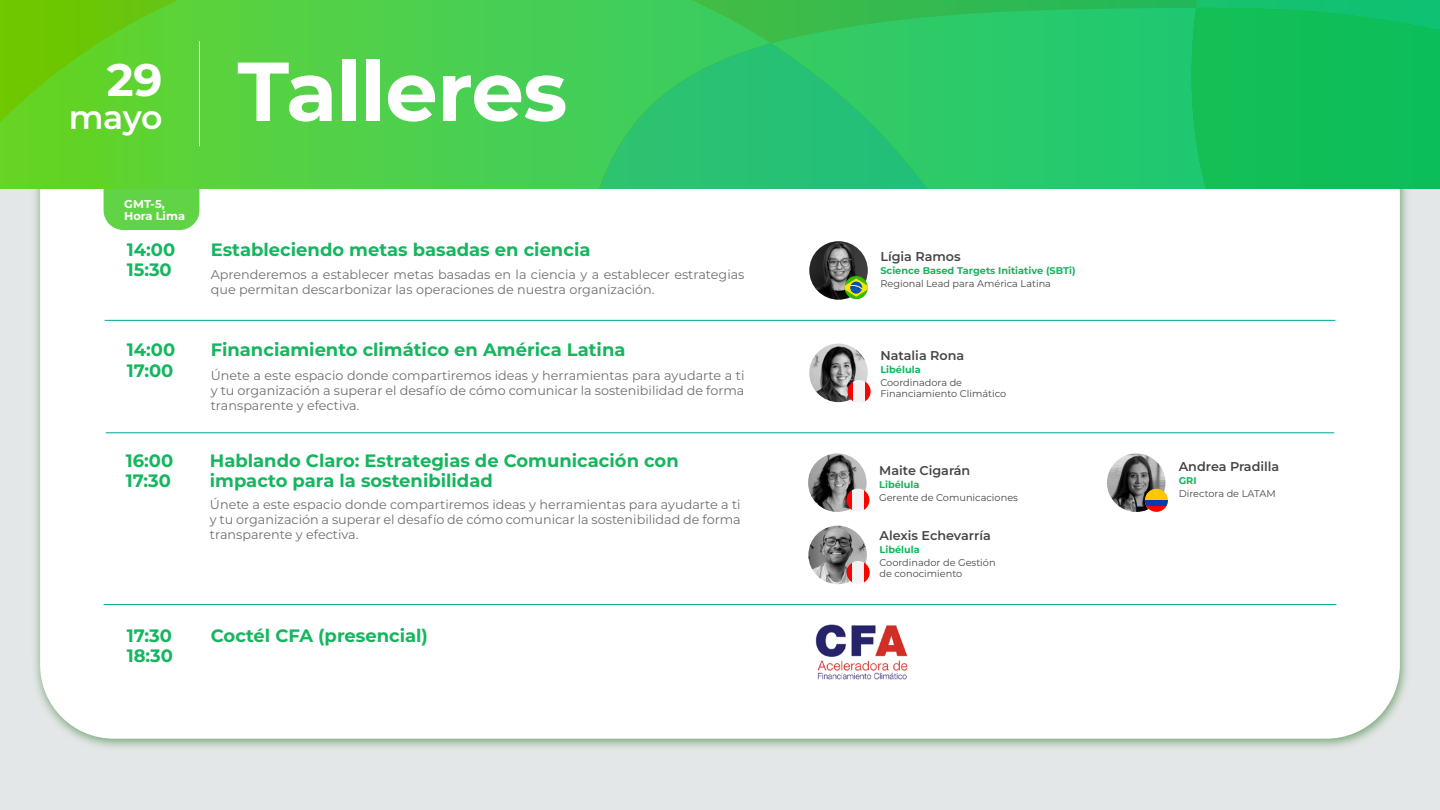
<style>
.page{position:relative;width:1440px;height:810px;background:#e4e7e7}
.page>*{position:absolute;margin:0;border:0;box-sizing:border-box;transform-origin:0 0}
.t1{font:100 83.4px "Montserrat";letter-spacing:-.01em;color:#fff}
.t2{font:100 45.53px "Montserrat";color:#fff}
.t3{font:100 33.15px "Montserrat";color:#fff}
.t4{font:700 17.92px/20.2px "Montserrat";color:#14b65e}
.t5{font:12.75px/15px "Montserrat";color:#706f6f;text-align:justify}
.t6{font:100 12.75px "Montserrat";color:#464646}
.t7{font:100 11.4px/12.4px "Montserrat";color:#fff}
.t8{font:9.75px/11.2px "Montserrat";color:#464646}
.t9{font:100 9.75px "Montserrat";color:#14b65e}
</style>
<div class="page">
<img style="left:35px;top:189px;width:1372px;height:559px">
<div style="left:40px;top:189px;width:1360px;height:550px;background:#fff"></div>
<svg style="left:771px;top:8px;width:419px;height:181px;background:#27c769"></svg>
<svg style="left:1190px;top:0;width:250px;height:189px;background:#10be5a"></svg>
<svg style="left:0;top:0;width:771px;height:189px;background:#53cf3e"></svg>
<svg style="left:569px;top:43px;width:427px;height:146px;background:#2fc66a"></svg>
<hr style="left:199px;top:41px;width:1px;height:105px;background:#fff">
<svg style="left:0;top:162px;width:533px;height:68px;background:#a9e79e"></svg>
<hr style="left:105px;top:320px;width:1230px;height:1px;background:#00a397">
<hr style="left:104px;top:604px;width:1232px;height:1px;background:#00a397">
<hr style="left:106px;top:433px;width:1228px;height:1px;background:#00a397">
<img style="left:809px;top:241px;width:59px;height:59px;border-radius:29px">
<div style="left:845px;top:276px;width:23px;height:23px;background:#35ba00;border-radius:12px"></div>
<svg style="left:845px;top:278px;width:23px;height:19px"></svg>
<img style="left:1107px;top:453px;width:58px;height:59px;border-radius:29px">
<div style="left:1145px;top:489px;width:23px;height:23px;background:#ffc700;border-radius:12px"></div>
<div style="left:1145px;top:500px;width:23px;height:6px;background:#083ca8"></div>
<svg style="left:1145px;top:506px;width:23px;height:6px"></svg>
<img style="left:809px;top:344px;width:59px;height:58px;border-radius:29px">
<svg style="left:848px;top:380px;width:23px;height:23px"></svg>
<div style="left:853px;top:380px;width:12px;height:23px;background:#f3f3f4"></div>
<img style="left:808px;top:453px;width:59px;height:59px;border-radius:29px">
<svg style="left:846px;top:489px;width:23px;height:23px"></svg>
<div style="left:852px;top:489px;width:12px;height:23px;background:#f3f3f4"></div>
<img style="left:808px;top:526px;width:59px;height:58px;border-radius:29px">
<svg style="left:847px;top:561px;width:23px;height:23px"></svg>
<div style="left:852px;top:561px;width:12px;height:23px;background:#f3f3f4"></div>
<img style="left:811px;top:623px;width:100px;height:58px">
<h2 class="t2" style="left:107px;top:50px;width:57px">29</h2>
<h3 class="t3" style="left:69px;top:95px;width:95px">mayo</h3>
<h1 class="t1" style="left:237px;top:36px;width:331px">Talleres</h1>
<p class="t7" style="left:124px;top:197px;width:62px">GMT-5,<br>Hora Lima</p>
<h3 class="t4" style="left:127px;top:238px;width:50px">14:00</h3>
<h3 class="t4" style="left:211px;top:238px;width:381px">Estableciendo metas basadas en ciencia</h3>
<h3 class="t4" style="left:127px;top:258px;width:47px">15:30</h3>
<p class="t5" style="left:211px;top:267px;width:535px">Aprenderemos a establecer metas basadas en la ciencia y a establecer estrategias que permitan descarbonizar las operaciones de nuestra organización.</p>
<h3 class="t4" style="left:127px;top:339px;width:50px">14:00</h3>
<h3 class="t4" style="left:211px;top:339px;width:416px">Financiamiento climático en América Latina</h3>
<h3 class="t4" style="left:127px;top:359px;width:48px">17:00</h3>
<p class="t5" style="left:211px;top:368px;width:535px">Únete a este espacio donde compartiremos ideas y herramientas para ayudarte a ti y tu organización a superar el desafío de cómo comunicar la sostenibilidad de forma transparente y efectiva.</p>
<h3 class="t4" style="left:126px;top:450px;width:49px">16:00<br>17:30</h3>
<h3 class="t4" style="left:210px;top:450px;width:470px">Hablando Claro: Estrategias de Comunicación con impacto para la sostenibilidad</h3>
<p class="t5" style="left:210px;top:496px;width:532px">Únete a este espacio donde compartiremos ideas y herramientas para ayudarte a ti y tu organización a superar el desafío de cómo comunicar la sostenibilidad de forma transparente y efectiva.</p>
<h3 class="t4" style="left:127px;top:625px;width:47px">17:30</h3>
<h3 class="t4" style="left:211px;top:625px;width:219px">Coctél CFA (presencial)</h3>
<h3 class="t4" style="left:127px;top:645px;width:48px">18:30</h3>
<p class="t6" style="left:880px;top:248px;width:82px">Lígia Ramos</p>
<p class="t9" style="left:880px;top:264px;width:197px">Science Based Targets Initiative (SBTi)</p>
<p class="t8" style="left:880px;top:278px;width:172px">Regional Lead para América Latina</p>
<p class="t6" style="left:880px;top:347px;width:85px">Natalia Rona</p>
<p class="t9" style="left:880px;top:363px;width:42px">Libélula</p>
<p class="t8" style="left:880px;top:376px;width:127px">Coordinadora de<br>Financiamiento Climático</p>
<p class="t6" style="left:879px;top:462px;width:93px">Maite Cigarán</p>
<p class="t9" style="left:879px;top:478px;width:42px">Libélula</p>
<p class="t8" style="left:879px;top:491px;width:140px">Gerente de Comunicaciones</p>
<p class="t6" style="left:880px;top:527px;width:113px">Alexis Echevarría</p>
<p class="t9" style="left:880px;top:543px;width:42px">Libélula</p>
<p class="t8" style="left:880px;top:557px;width:118px">Coordinador de Gestión de conocimiento</p>
<p class="t6" style="left:1179px;top:458px;width:102px">Andrea Pradilla</p>
<p class="t9" style="left:1179px;top:474px;width:19px">GRI</p>
<p class="t8" style="left:1179px;top:487px;width:98px">Directora de LATAM</p>
</div>
